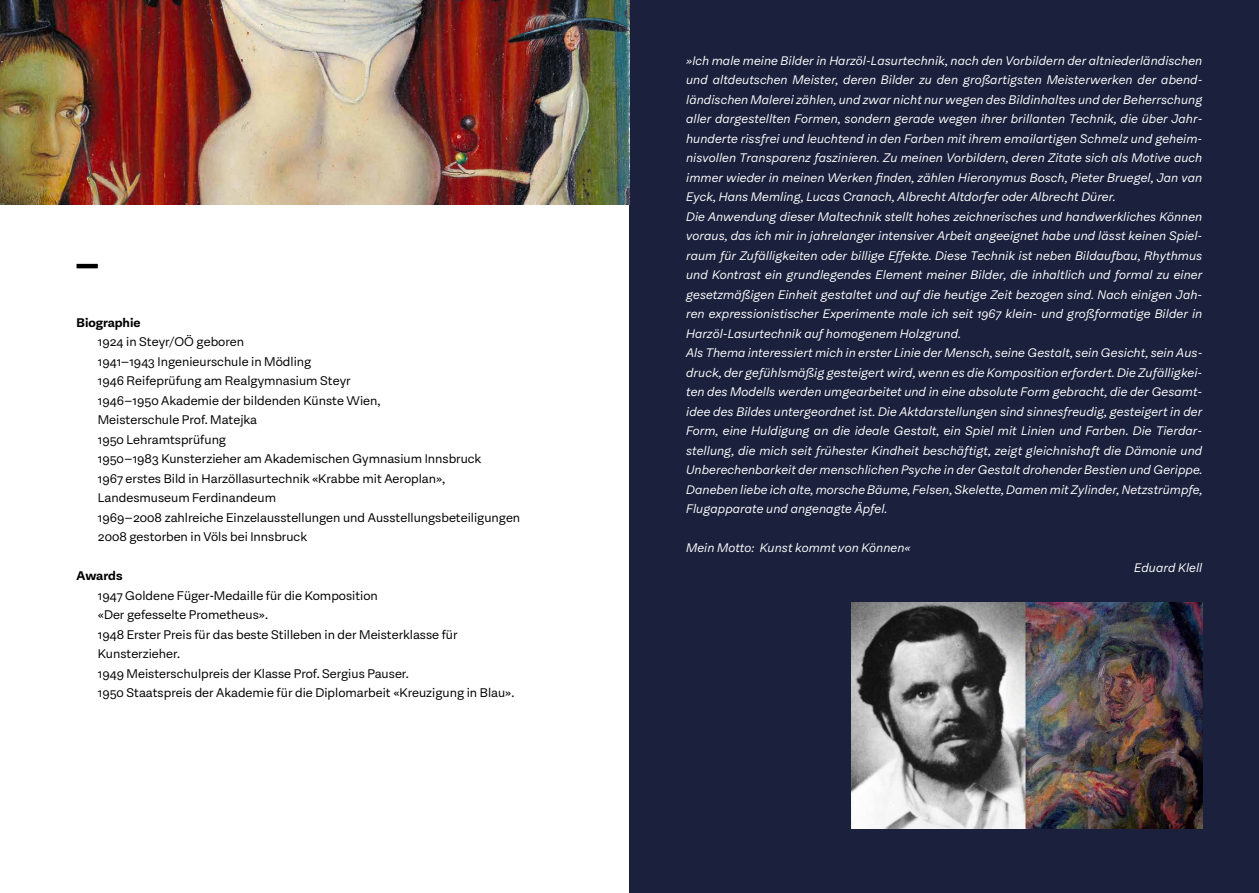
<style>
.page{position:relative;width:1259px;height:893px;background:#fff}
.page>*{position:absolute;margin:0;border:0;box-sizing:border-box;transform-origin:0 0}
.t1{font:14.4px/19.5px "Equitan Sans";color:#000}
.t2{font:700 14.4px "Equitan Sans";color:#000}
.t3{font:italic 14.25px/19.5px "Equitan Sans";letter-spacing:.005em;color:#fff}
</style>
<div class="page">
<div style="left:629px;top:0;width:630px;height:893px;background:#1b203c"></div>
<hr style="left:77px;top:264px;width:21px;height:4px;background:#000">
<img style="left:0;top:0;width:629px;height:204px">
<img style="left:851px;top:602px;width:351px;height:227px">
<p class="t2" style="left:77px;top:314px;width:66px">Biographie</p>
<p class="t1" style="left:98px;top:332px;width:424px">1924 in Steyr/OÖ geboren<br>1941–1943 Ingenieurschule in Mödling<br>1946 Reifeprüfung am Realgymnasium Steyr<br>1946–1950 Akademie der bildenden Künste Wien,<br>Meisterschule Prof. Matejka<br>1950 Lehramtsprüfung<br>1950–1983 Kunsterzieher am Akademischen Gymnasium Innsbruck<br>1967 erstes Bild in Harzöllasurtechnik «Krabbe mit Aeroplan», Landesmuseum Ferdinandeum<br>1969–2008 zahlreiche Einzelausstellungen und Ausstellungsbeteiligungen 2008 gestorben in Völs bei Innsbruck</p>
<p class="t2" style="left:77px;top:568px;width:47px">Awards</p>
<p class="t1" style="left:98px;top:585px;width:418px">1947 Goldene Füger-Medaille für die Komposition<br>«Der gefesselte Prometheus».<br>1948 Erster Preis für das beste Stilleben in der Meisterklasse für Kunsterzieher.<br>1949 Meisterschulpreis der Klasse Prof. Sergius Pauser.<br>1950 Staatspreis der Akademie für die Diplomarbeit «Kreuzigung in Blau».</p>
<p class="t3" style="left:686px;top:50px;width:518px">»Ich male meine Bilder in Harzöl-Lasurtechnik, nach den Vorbildern der altniederländischen und altdeutschen Meister, deren Bilder zu den großartigsten Meisterwerken der abend&shy;ländischen Malerei zählen, und zwar nicht nur wegen des Bildinhaltes und der Beherrschung aller dargestellten Formen, sondern gerade wegen ihrer brillanten Technik, die über Jahr&shy;hunderte rissfrei und leuchtend in den Farben mit ihrem emailartigen Schmelz und geheim&shy;nisvollen Transparenz faszinieren. Zu meinen Vorbildern, deren Zitate sich als Motive auch immer wieder in meinen Werken finden, zählen Hieronymus Bosch, Pieter Bruegel, Jan van Eyck, Hans Memling, Lucas Cranach, Albrecht Altdorfer oder Albrecht Dürer.<br>Die Anwendung dieser Maltechnik stellt hohes zeichnerisches und handwerkliches Können voraus, das ich mir in jahrelanger intensiver Arbeit angeeignet habe und lässt keinen Spiel&shy;raum für Zufälligkeiten oder billige Effekte. Diese Technik ist neben Bildaufbau, Rhythmus und Kontrast ein grundlegendes Element meiner Bilder, die inhaltlich und formal zu einer gesetzmäßigen Einheit gestaltet und auf die heutige Zeit bezogen sind. Nach einigen Jah&shy;ren expressionistischer Experimente male ich seit 1967 klein- und großformatige Bilder in Harzöl-Lasurtechnik auf homogenem Holzgrund.<br>Als Thema interessiert mich in erster Linie der Mensch, seine Gestalt, sein Gesicht, sein Aus&shy;druck, der gefühlsmäßig gesteigert wird, wenn es die Komposition erfordert. Die Zufälligkei&shy;ten des Modells werden umgearbeitet und in eine absolute Form gebracht, die der Gesamt&shy;idee des Bildes untergeordnet ist. Die Aktdarstellungen sind sinnesfreudig, gesteigert in der Form, eine Huldigung an die ideale Gestalt, ein Spiel mit Linien und Farben. Die Tierdar&shy;stellung, die mich seit frühester Kindheit beschäftigt, zeigt gleichnishaft die Dämonie und Unberechenbarkeit der menschlichen Psyche in der Gestalt drohender Bestien und Gerippe.<br>Daneben liebe ich alte, morsche Bäume, Felsen, Skelette, Damen mit Zylinder, Netzstrümpfe, Flugapparate und angenagte Äpfel.</p>
<p class="t3" style="left:686px;top:538px;width:226px">Mein Motto: Kunst kommt von Können«</p>
<p class="t3" style="left:1134px;top:557px;width:70px">Eduard Klell</p>
</div>
